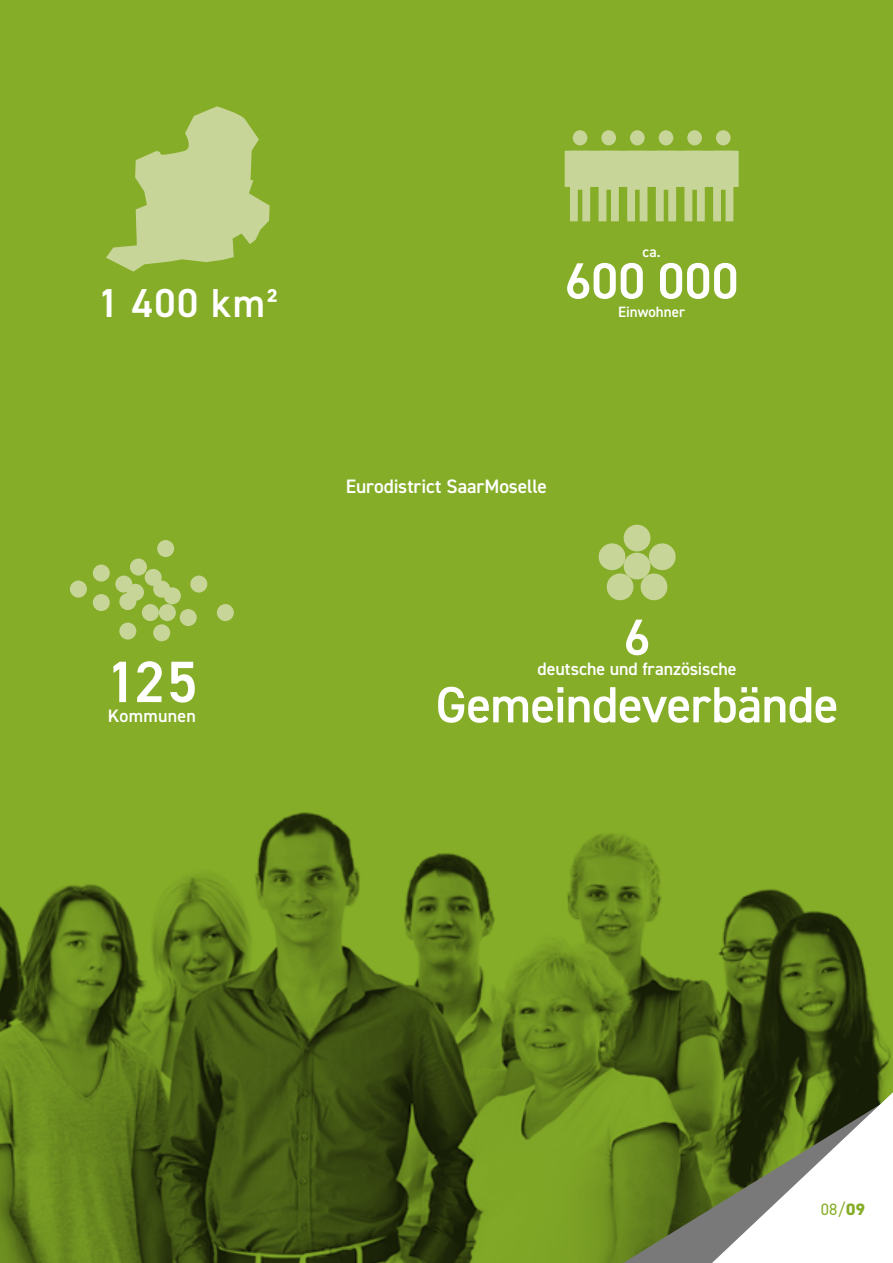
<style>
.page{position:relative;width:893px;height:1263px;background:#85ad28}
.page>*{position:absolute;margin:0;border:0;box-sizing:border-box;transform-origin:0 0}
.t1{font:600 58.5px "DIN2014";color:#fff}
.t2{font:600 51px "DIN2014";letter-spacing:-.01em;color:#fff}
.t3{font:600 40.5px "DIN2014";letter-spacing:.035em;color:#fff}
.t4{font:600 19.5px "DIN2014";letter-spacing:-.005em;color:#fff}
.t5{font:600 18px "DIN2014";letter-spacing:-.005em;color:#fff}
.t6{font:600 18px "DIN2014";letter-spacing:.015em;color:#fff}
.t7{font:16.5px "DIN2014";color:#85ad28}
.t8{font:600 15px "DIN2014";color:#fff}
.s1{font-weight:800}
</style>
<div class="page">
<div style="left:716px;top:130px;width:15px;height:15px;background:#c8d598;border-radius:50%"></div>
<div style="left:687px;top:130px;width:15px;height:15px;background:#c8d598;border-radius:50%"></div>
<div style="left:659px;top:130px;width:14px;height:15px;background:#c8d598;border-radius:50%"></div>
<div style="left:630px;top:130px;width:15px;height:15px;background:#c8d598;border-radius:50%"></div>
<div style="left:601px;top:130px;width:15px;height:15px;background:#c8d598;border-radius:50%"></div>
<div style="left:573px;top:130px;width:14px;height:15px;background:#c8d598;border-radius:50%"></div>
<svg style="left:565px;top:151px;width:174px;height:70px"></svg>
<svg style="left:106px;top:106px;width:164px;height:166px"></svg>
<div style="left:115px;top:575px;width:17px;height:18px;background:#c8d598;border-radius:50%"></div>
<div style="left:70px;top:580px;width:17px;height:18px;background:#c8d598;border-radius:50%"></div>
<div style="left:127px;top:584px;width:17px;height:17px;background:#c8d598;border-radius:50%"></div>
<div style="left:130px;top:558px;width:17px;height:18px;background:#c8d598;border-radius:50%"></div>
<div style="left:159px;top:604px;width:17px;height:17px;background:#c8d598;border-radius:50%"></div>
<div style="left:93px;top:594px;width:17px;height:17px;background:#c8d598;border-radius:50%"></div>
<div style="left:93px;top:564px;width:17px;height:18px;background:#c8d598;border-radius:50%"></div>
<div style="left:153px;top:580px;width:17px;height:18px;background:#c8d598;border-radius:50%"></div>
<div style="left:157px;top:540px;width:17px;height:17px;background:#c8d598;border-radius:50%"></div>
<div style="left:190px;top:575px;width:17px;height:18px;background:#c8d598;border-radius:50%"></div>
<div style="left:145px;top:569px;width:17px;height:17px;background:#c8d598;border-radius:50%"></div>
<div style="left:142px;top:604px;width:17px;height:17px;background:#c8d598;border-radius:50%"></div>
<div style="left:153px;top:624px;width:17px;height:17px;background:#c8d598;border-radius:50%"></div>
<div style="left:119px;top:622px;width:17px;height:18px;background:#c8d598;border-radius:50%"></div>
<div style="left:119px;top:593px;width:17px;height:17px;background:#c8d598;border-radius:50%"></div>
<div style="left:180px;top:609px;width:17px;height:17px;background:#c8d598;border-radius:50%"></div>
<div style="left:164px;top:587px;width:17px;height:17px;background:#c8d598;border-radius:50%"></div>
<div style="left:217px;top:604px;width:17px;height:17px;background:#c8d598;border-radius:50%"></div>
<div style="left:624px;top:525px;width:26px;height:26px;background:#c8d598;border-radius:50%"></div>
<svg style="left:598px;top:542px;width:78px;height:59px"></svg>
<img style="left:0;top:812px;width:891px;height:451px">
<svg style="left:623px;top:1092px;width:270px;height:171px;background:#909c73"></svg>
<p class="t3" style="left:98px;top:276px;width:182px">1 400 km²</p>
<p class="t1" style="left:106px;top:643px;width:93px">125</p>
<p class="t6" style="left:108px;top:704px;width:89px">Kommunen</p>
<p class="t8" style="left:643px;top:241px;width:20px">ca.</p>
<p class="t2" style="left:565px;top:247px;width:175px">600 000</p>
<p class="t4" style="left:346px;top:473px;width:203px">Eurodistrict SaarMoselle</p>
<p class="t8" style="left:618px;top:302px;width:68px">Einwohner</p>
<p class="t2" style="left:624px;top:603px;width:28px">6</p>
<p class="t5" style="left:538px;top:657px;width:200px">deutsche und französische</p>
<p class="t2" style="left:436px;top:671px;width:404px">Gemeindeverbände</p>
<p class="t7" style="left:821px;top:1199px;width:46px">08/<span class="s1">09</span></p>
</div>
